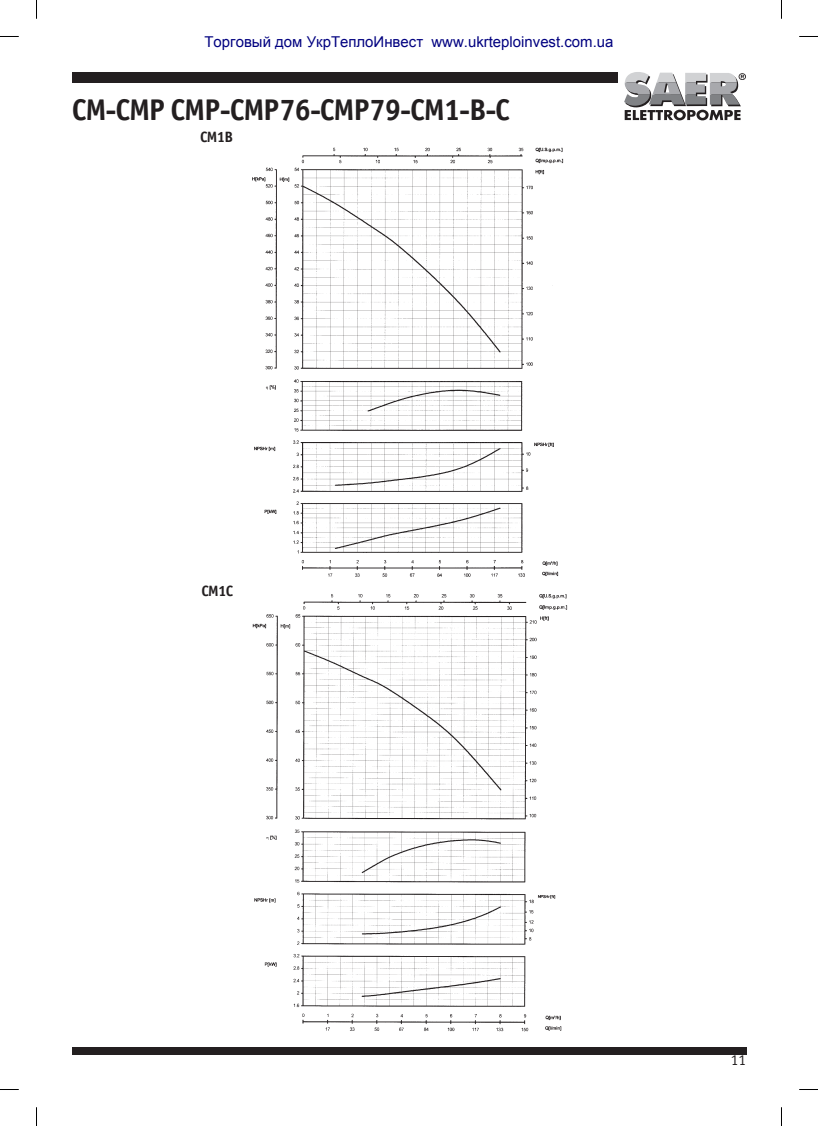
<style>
.page{position:relative;width:818px;height:1126px;background:#fff}
.page>*{position:absolute;margin:0;border:0;box-sizing:border-box;transform-origin:0 0}
.t1{font:700 30px "Officina Sans C";letter-spacing:-.04em;color:#231f20}
.t2{font:700 15px "Officina Sans C";letter-spacing:-.04em;color:#231f20}
.t3{font:15px "Officina Sans C";color:#231f20}
.t4{font:14.88px "Arial";color:#000080}
</style>
<div class="page">
<svg style="left:624px;top:72px;width:121px;height:48px"></svg>
<div style="left:72px;top:72px;width:545px;height:11px;background:#231f20"></div>
<div style="left:72px;top:1046px;width:673px;height:7px;background:#231f20"></div>
<img style="left:252px;top:147px;width:312px;height:430px">
<img style="left:252px;top:594px;width:316px;height:438px">
<svg style="left:0;top:36px;width:19px;height:1px"></svg>
<svg style="left:799px;top:36px;width:18px;height:1px"></svg>
<svg style="left:0;top:1089px;width:19px;height:1px"></svg>
<svg style="left:799px;top:1089px;width:18px;height:1px"></svg>
<svg style="left:36px;top:0;width:1px;height:19px"></svg>
<svg style="left:36px;top:1107px;width:1px;height:18px"></svg>
<p class="t4" style="left:204px;top:32px;width:410px">Торговый дом УкрТеплоИнвест www.ukrteploinvest.com.ua</p>
<h1 class="t1" style="left:72px;top:99px;width:439px">СМ-СМР СМР-СМР76-СМР79-СМ1-В-С</h1>
<p class="t2" style="left:200px;top:131px;width:35px">CM1B</p>
<p class="t2" style="left:201px;top:585px;width:33px">CM1C</p>
<p class="t3" style="left:730px;top:1054px;width:16px">11</p>
</div>
